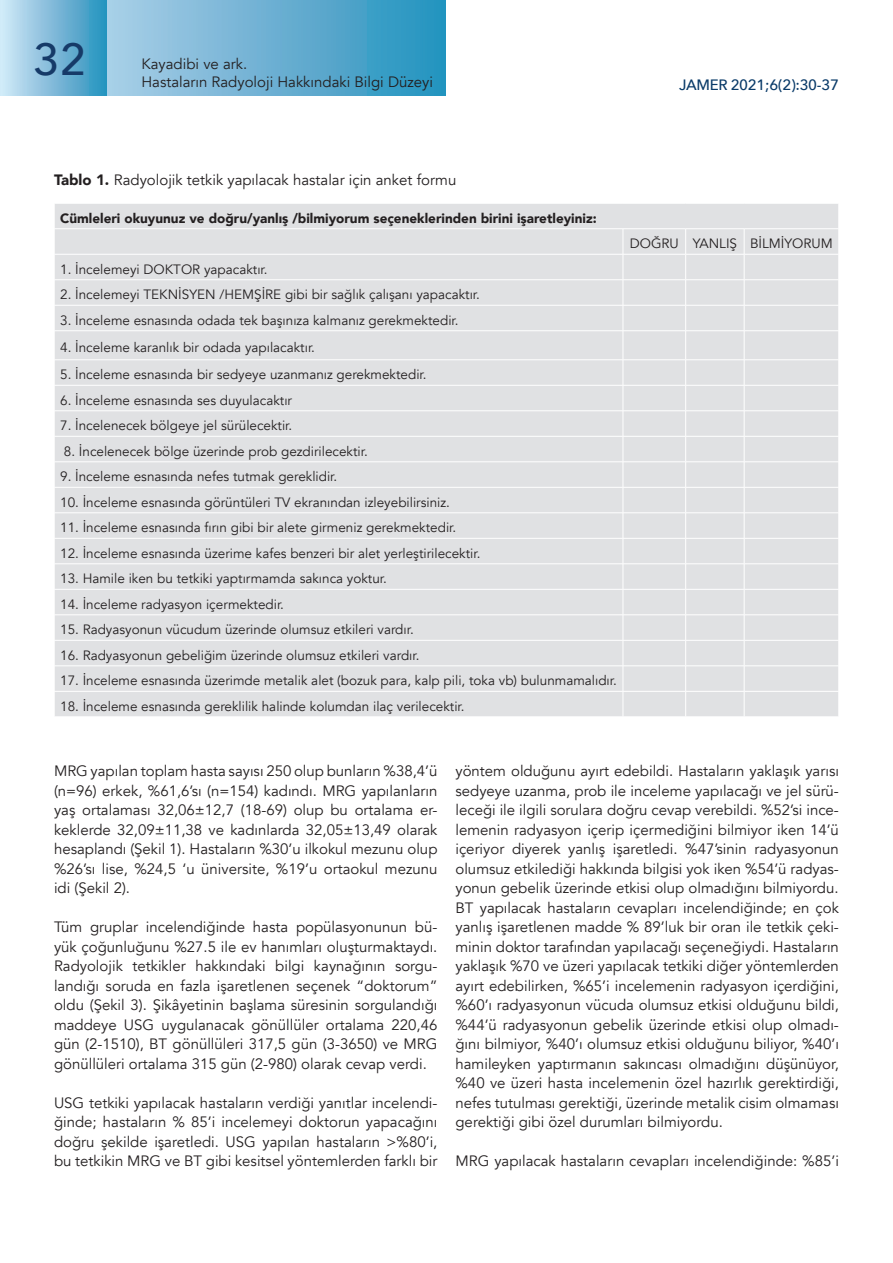
<style>
.page{position:relative;width:893px;height:1263px;background:#fff}
.page>*{position:absolute;margin:0;border:0;box-sizing:border-box;transform-origin:0 0}
.t1{font:500 45px "Avenir Next";color:#163a68}
.metin{font:15px/19.5px "Avenir";color:#231f20;text-align:justify}
.t2{font:500 15px "Avenir Next";letter-spacing:-.02em;color:#0a3b69}
.tablo{font:13.5px "Avenir";color:#231f20}
.tablo-2{font:900 13.5px "Avenir";color:#231f20}
.s1{font-weight:900}
</style>
<div class="page">
<svg style="left:0;top:0;width:446px;height:95px;background:#69b0d2"></svg>
<div style="left:1px;top:0;width:106px;height:95px;background:linear-gradient(to right,#d4e7f7,#2891bd)"></div>
<div style="left:55px;top:204px;width:783px;height:512px;background:#e0e1e3"></div>
<hr style="left:54px;top:228px;width:569px;height:1px;background:#fff">
<hr style="left:623px;top:228px;width:63px;height:1px;background:#fff">
<hr style="left:686px;top:228px;width:58px;height:1px;background:#fff">
<hr style="left:744px;top:228px;width:95px;height:1px;background:#fff">
<hr style="left:54px;top:254px;width:569px;height:1px;background:#fff">
<hr style="left:623px;top:254px;width:63px;height:1px;background:#fff">
<hr style="left:686px;top:254px;width:58px;height:1px;background:#fff">
<hr style="left:744px;top:254px;width:95px;height:1px;background:#fff">
<hr style="left:54px;top:279px;width:569px;height:1px;background:#fff">
<hr style="left:623px;top:279px;width:63px;height:1px;background:#fff">
<hr style="left:686px;top:279px;width:58px;height:1px;background:#fff">
<hr style="left:744px;top:279px;width:95px;height:1px;background:#fff">
<hr style="left:54px;top:305px;width:569px;height:1px;background:#fff">
<hr style="left:623px;top:305px;width:63px;height:1px;background:#fff">
<hr style="left:686px;top:305px;width:58px;height:1px;background:#fff">
<hr style="left:744px;top:305px;width:95px;height:1px;background:#fff">
<hr style="left:54px;top:330px;width:569px;height:1px;background:#fff">
<hr style="left:623px;top:330px;width:63px;height:1px;background:#fff">
<hr style="left:686px;top:330px;width:58px;height:1px;background:#fff">
<hr style="left:744px;top:330px;width:95px;height:1px;background:#fff">
<hr style="left:54px;top:359px;width:569px;height:1px;background:#fff">
<hr style="left:623px;top:359px;width:63px;height:1px;background:#fff">
<hr style="left:686px;top:359px;width:58px;height:1px;background:#fff">
<hr style="left:744px;top:359px;width:95px;height:1px;background:#fff">
<hr style="left:54px;top:385px;width:569px;height:1px;background:#fff">
<hr style="left:623px;top:385px;width:63px;height:1px;background:#fff">
<hr style="left:686px;top:385px;width:58px;height:1px;background:#fff">
<hr style="left:744px;top:385px;width:95px;height:1px;background:#fff">
<hr style="left:54px;top:410px;width:569px;height:1px;background:#fff">
<hr style="left:623px;top:410px;width:63px;height:1px;background:#fff">
<hr style="left:686px;top:410px;width:58px;height:1px;background:#fff">
<hr style="left:744px;top:410px;width:95px;height:1px;background:#fff">
<hr style="left:54px;top:436px;width:569px;height:1px;background:#fff">
<hr style="left:623px;top:436px;width:63px;height:1px;background:#fff">
<hr style="left:686px;top:436px;width:58px;height:1px;background:#fff">
<hr style="left:744px;top:436px;width:95px;height:1px;background:#fff">
<hr style="left:54px;top:461px;width:569px;height:1px;background:#fff">
<hr style="left:623px;top:461px;width:63px;height:1px;background:#fff">
<hr style="left:686px;top:461px;width:58px;height:1px;background:#fff">
<hr style="left:744px;top:461px;width:95px;height:1px;background:#fff">
<hr style="left:54px;top:487px;width:569px;height:1px;background:#fff">
<hr style="left:623px;top:487px;width:63px;height:1px;background:#fff">
<hr style="left:686px;top:487px;width:58px;height:1px;background:#fff">
<hr style="left:744px;top:487px;width:95px;height:1px;background:#fff">
<hr style="left:54px;top:512px;width:569px;height:1px;background:#fff">
<hr style="left:623px;top:512px;width:63px;height:1px;background:#fff">
<hr style="left:686px;top:512px;width:58px;height:1px;background:#fff">
<hr style="left:744px;top:512px;width:95px;height:1px;background:#fff">
<hr style="left:54px;top:538px;width:569px;height:1px;background:#fff">
<hr style="left:623px;top:538px;width:63px;height:1px;background:#fff">
<hr style="left:686px;top:538px;width:58px;height:1px;background:#fff">
<hr style="left:744px;top:538px;width:95px;height:1px;background:#fff">
<hr style="left:54px;top:563px;width:569px;height:1px;background:#fff">
<hr style="left:623px;top:563px;width:63px;height:1px;background:#fff">
<hr style="left:686px;top:563px;width:58px;height:1px;background:#fff">
<hr style="left:744px;top:563px;width:95px;height:1px;background:#fff">
<hr style="left:54px;top:589px;width:569px;height:1px;background:#fff">
<hr style="left:623px;top:589px;width:63px;height:1px;background:#fff">
<hr style="left:686px;top:589px;width:58px;height:1px;background:#fff">
<hr style="left:744px;top:589px;width:95px;height:1px;background:#fff">
<hr style="left:54px;top:614px;width:569px;height:1px;background:#fff">
<hr style="left:623px;top:614px;width:63px;height:1px;background:#fff">
<hr style="left:686px;top:614px;width:58px;height:1px;background:#fff">
<hr style="left:744px;top:614px;width:95px;height:1px;background:#fff">
<hr style="left:54px;top:640px;width:569px;height:1px;background:#fff">
<hr style="left:623px;top:640px;width:63px;height:1px;background:#fff">
<hr style="left:686px;top:640px;width:58px;height:1px;background:#fff">
<hr style="left:744px;top:640px;width:95px;height:1px;background:#fff">
<hr style="left:54px;top:665px;width:569px;height:1px;background:#fff">
<hr style="left:623px;top:665px;width:63px;height:1px;background:#fff">
<hr style="left:686px;top:665px;width:58px;height:1px;background:#fff">
<hr style="left:744px;top:665px;width:95px;height:1px;background:#fff">
<hr style="left:54px;top:691px;width:569px;height:1px;background:#fff">
<hr style="left:623px;top:691px;width:63px;height:1px;background:#fff">
<svg style="left:623px;top:229px;width:1px;height:487px"></svg>
<hr style="left:686px;top:691px;width:58px;height:1px;background:#fff">
<svg style="left:685px;top:229px;width:1px;height:487px"></svg>
<hr style="left:744px;top:691px;width:95px;height:1px;background:#fff">
<svg style="left:744px;top:229px;width:1px;height:487px"></svg>
<p class="t1" style="left:33px;top:21px;width:55px">32</p>
<p class="metin" style="left:141px;top:54px;width:107px">Kayadibi ve ark.</p>
<p class="metin" style="left:141px;top:72px;width:293px">Hastaların Radyoloji Hakkındaki Bilgi Düzeyi</p>
<p class="t2" style="left:679px;top:72px;width:161px">JAMER 2021;6(2):30-37</p>
<p class="metin" style="left:54px;top:170px;width:404px"><span class="s1">Tablo 1.</span> Radyolojik tetkik yapılacak hastalar için anket formu</p>
<p class="tablo-2" style="left:60px;top:206px;width:538px">Cümleleri okuyunuz ve doğru/yanlış /bilmiyorum seçeneklerinden birini işaretleyiniz:</p>
<p class="tablo" style="left:60px;top:261px;width:209px">1. İncelemeyi DOKTOR yapacaktır.</p>
<p class="tablo" style="left:60px;top:287px;width:421px">2. İncelemeyi TEKNİSYEN /HEMŞİRE gibi bir sağlık çalışanı yapacaktır.</p>
<p class="tablo" style="left:60px;top:312px;width:400px">3. İnceleme esnasında odada tek başınıza kalmanız gerekmektedir.</p>
<p class="tablo" style="left:60px;top:339px;width:256px">4. İnceleme karanlık bir odada yapılacaktır.</p>
<p class="tablo" style="left:60px;top:367px;width:368px">5. İnceleme esnasında bir sedyeye uzanmanız gerekmektedir.</p>
<p class="tablo" style="left:60px;top:392px;width:233px">6. İnceleme esnasında ses duyulacaktır</p>
<p class="tablo" style="left:60px;top:418px;width:234px">7. İncelenecek bölgeye jel sürülecektir.</p>
<p class="tablo" style="left:64px;top:443px;width:305px">8. İncelenecek bölge üzerinde prob gezdirilecektir.</p>
<p class="tablo" style="left:60px;top:469px;width:279px">9. İnceleme esnasında nefes tutmak gereklidir.</p>
<p class="tablo" style="left:60px;top:494px;width:391px">10. İnceleme esnasında görüntüleri TV ekranından izleyebilirsiniz.</p>
<p class="tablo" style="left:60px;top:520px;width:398px">11. İnceleme esnasında fırın gibi bir alete girmeniz gerekmektedir.</p>
<p class="tablo" style="left:60px;top:545px;width:422px">12. İnceleme esnasında üzerime kafes benzeri bir alet yerleştirilecektir.</p>
<p class="tablo" style="left:60px;top:571px;width:328px">13. Hamile iken bu tetkiki yaptırmamda sakınca yoktur.</p>
<p class="tablo" style="left:60px;top:596px;width:225px">14. İnceleme radyasyon içermektedir.</p>
<p class="tablo" style="left:60px;top:622px;width:355px">15. Radyasyonun vücudum üzerinde olumsuz etkileri vardır.</p>
<p class="tablo" style="left:60px;top:647px;width:361px">16. Radyasyonun gebeliğim üzerinde olumsuz etkileri vardır.</p>
<p class="tablo" style="left:60px;top:673px;width:558px">17. İnceleme esnasında üzerimde metalik alet (bozuk para, kalp pili, toka vb) bulunmamalıdır.</p>
<p class="tablo" style="left:60px;top:698px;width:406px">18. İnceleme esnasında gereklilik halinde kolumdan ilaç verilecektir.</p>
<p class="tablo" style="left:630px;top:236px;width:51px">DOĞRU</p>
<p class="tablo" style="left:693px;top:236px;width:46px">YANLIŞ</p>
<p class="tablo" style="left:750px;top:236px;width:84px">BİLMİYORUM</p>
<p class="metin" style="left:54px;top:762px;width:385px">MRG yapılan toplam hasta sayısı 250 olup bunların %38,4’ü (n=96) erkek, %61,6’sı (n=154) kadındı. MRG yapılanların yaş ortalaması 32,06±12,7 (18-69) olup bu ortalama er&shy;keklerde 32,09±11,38 ve kadınlarda 32,05±13,49 olarak hesaplandı (Şekil 1). Hastaların %30’u ilkokul mezunu olup %26’sı lise, %24,5 ‘u üniversite, %19’u ortaokul mezunu idi (Şekil 2).</p>
<p class="metin" style="left:54px;top:918px;width:385px">Tüm gruplar incelendiğinde hasta popülasyonunun bü&shy;yük çoğunluğunu %27.5 ile ev hanımları oluşturmaktaydı.<br>Radyolojik tetkikler hakkındaki bilgi kaynağının sorgu&shy;landığı soruda en fazla işaretlenen seçenek “doktorum” oldu (Şekil 3). Şikâyetinin başlama süresinin sorgulandığı maddeye USG uygulanacak gönüllüler ortalama 220,46 gün (2-1510), BT gönüllüleri 317,5 gün (3-3650) ve MRG gönüllüleri ortalama 315 gün (2-980) olarak cevap verdi.</p>
<p class="metin" style="left:54px;top:1093px;width:385px">USG tetkiki yapılacak hastaların verdiği yanıtlar incelendi&shy;ğinde; hastaların % 85’i incelemeyi doktorun yapacağını doğru şekilde işaretledi. USG yapılan hastaların &gt;%80’i, bu tetkikin MRG ve BT gibi kesitsel yöntemlerden farklı bir</p>
<p class="metin" style="left:455px;top:762px;width:385px">yöntem olduğunu ayırt edebildi. Hastaların yaklaşık yarısı sedyeye uzanma, prob ile inceleme yapılacağı ve jel sürü&shy;leceği ile ilgili sorulara doğru cevap verebildi. %52’si ince&shy;lemenin radyasyon içerip içermediğini bilmiyor iken 14’ü içeriyor diyerek yanlış işaretledi. %47’sinin radyasyonun olumsuz etkilediği hakkında bilgisi yok iken %54’ü radyas&shy;yonun gebelik üzerinde etkisi olup olmadığını bilmiyordu.</p>
<p class="metin" style="left:455px;top:898px;width:385px">BT yapılacak hastaların cevapları incelendiğinde; en çok yanlış işaretlenen madde % 89’luk bir oran ile tetkik çeki&shy;minin doktor tarafından yapılacağı seçeneğiydi. Hastaların yaklaşık %70 ve üzeri yapılacak tetkiki diğer yöntemlerden ayırt edebilirken, %65’i incelemenin radyasyon içerdiğini, %60’ı radyasyonun vücuda olumsuz etkisi olduğunu bildi, %44’ü radyasyonun gebelik üzerinde etkisi olup olmadı&shy;ğını bilmiyor, %40’ı olumsuz etkisi olduğunu biliyor, %40’ı hamileyken yaptırmanın sakıncası olmadığını düşünüyor, %40 ve üzeri hasta incelemenin özel hazırlık gerektirdiği, nefes tutulması gerektiği, üzerinde metalik cisim olmaması gerektiği gibi özel durumları bilmiyordu.</p>
<p class="metin" style="left:455px;top:1152px;width:385px">MRG yapılacak hastaların cevapları incelendiğinde: %85’i</p>
</div>
